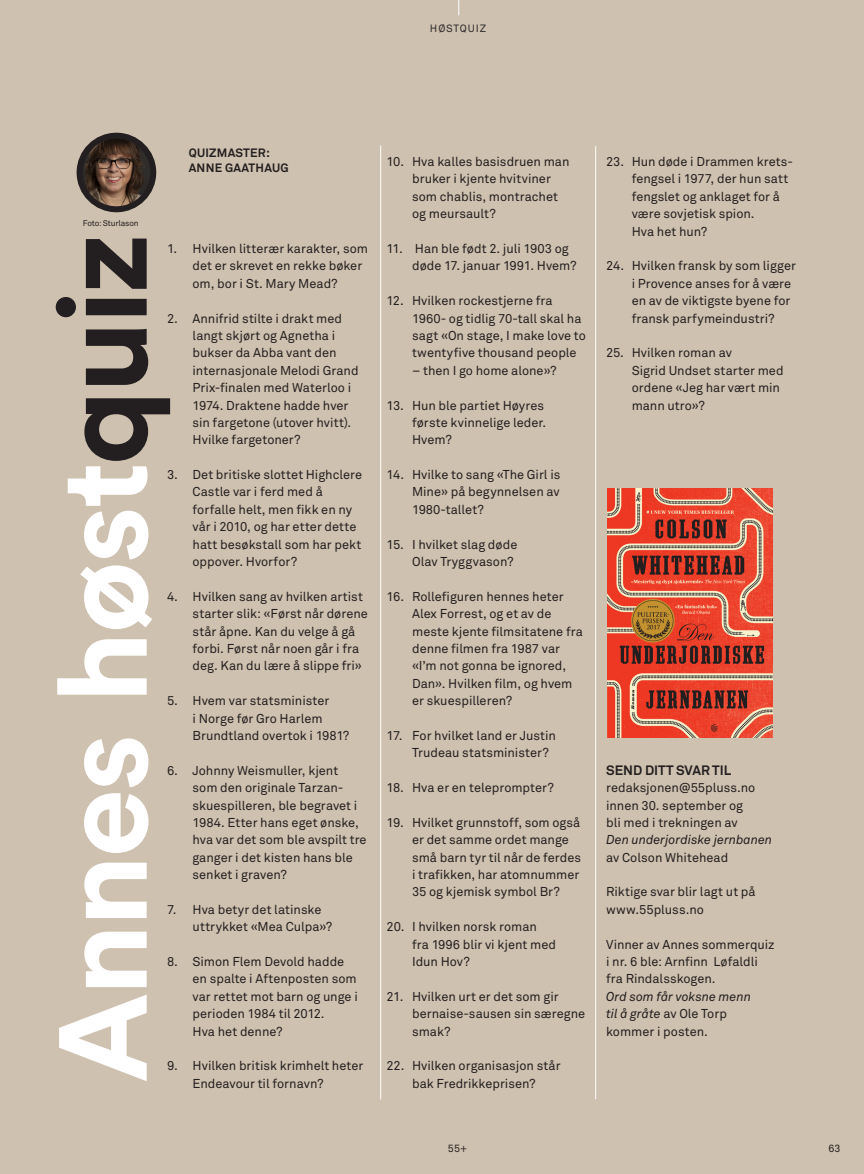
<style>
.page{position:relative;width:864px;height:1174px;background:#fff}
.page>*{position:absolute;margin:0;border:0;box-sizing:border-box;transform-origin:0 0}
.t1{font:700 123.45px "Circular Std";letter-spacing:-.02em;color:#fff}
.oppskrifter_beskrive{font:700 13.5px "Akkurat Std";color:#231f20}
.oppskrifter_beskrive-2{font:12.75px/17.4px "Akkurat Std";color:#231f20}
.forfatter{font:700 12px "Akkurat Std";letter-spacing:.02em;color:#231f20}
.side_vignett{font:10.5px "Akkurat Std";letter-spacing:.085em;color:#2e2b2c}
.kolomne{font:10.5px "Akkurat Std";color:#231f20}
.fakta_tekst{font:8.25px "Akkurat Std";letter-spacing:-.02em;color:#231f20}
.s1{color:#231f20}
.s2{font-style:italic}
</style>
<div class="page">
<div style="left:0;top:0;width:863px;height:1174px;background:#cfc1af"></div>
<svg style="left:458px;top:0;width:1px;height:15px"></svg>
<hr style="left:380px;top:145px;width:1px;height:954px;background:#fff">
<hr style="left:595px;top:146px;width:1px;height:953px;background:#fff">
<img style="left:607px;top:488px;width:165px;height:249px">
<img style="left:80px;top:136px;width:73px;height:73px;border-radius:37px">
<div style="left:77px;top:133px;width:79px;height:79px;border:6px solid #231f20;border-radius:50%"></div>
<p class="side_vignett" style="left:429px;top:22px;width:58px">HØSTQUIZ</p>
<p class="fakta_tekst" style="left:83px;top:218px;width:57px">Foto: Sturlason</p>
<p class="forfatter" style="left:189px;top:145px;width:83px">QUIZMASTER:</p>
<p class="forfatter" style="left:189px;top:160px;width:101px">ANNE GAATHAUG</p>
<p class="t1" style="left:23px;top:1082px;width:850px;rotate:-90deg">Annes høst<span class="s1">quiz</span></p>
<p class="oppskrifter_beskrive-2" style="left:192px;top:240px;width:177px;text-indent:-26px">1. Hvilken litterær karakter, som det er skrevet en rekke bøker om, bor i St. Mary Mead?</p>
<p class="oppskrifter_beskrive-2" style="left:192px;top:309px;width:167px;text-indent:-26px">2. Annifrid stilte i drakt med langt skjørt og Agnetha i bukser da Abba vant den internasjonale Melodi Grand<br>Prix-finalen med Waterloo i<br>1974. Draktene hadde hver sin fargetone (utover hvitt).<br>Hvilke fargetoner?</p>
<p class="oppskrifter_beskrive-2" style="left:192px;top:466px;width:171px;text-indent:-26px">3. Det britiske slottet Highclere<br>Castle var i ferd med å forfalle helt, men fikk en ny vår i 2010, og har etter dette hatt besøkstall som har pekt oppover. Hvorfor?</p>
<p class="oppskrifter_beskrive-2" style="left:192px;top:588px;width:177px;text-indent:-26px">4. Hvilken sang av hvilken artist starter slik: «Først når dørene står åpne. Kan du velge å gå forbi. Først når noen går i fra deg. Kan du lære å slippe fri»</p>
<p class="oppskrifter_beskrive-2" style="left:192px;top:692px;width:158px;text-indent:-26px">5. Hvem var statsminister<br>i Norge før Gro Harlem<br>Brundtland overtok i 1981?</p>
<p class="oppskrifter_beskrive-2" style="left:192px;top:761px;width:175px;text-indent:-26px">6. Johnny Weismuller, kjent<br>som den originale Tarzan&shy;skuespilleren, ble begravet i<br>1984. Etter hans eget ønske, hva var det som ble avspilt tre ganger i det kisten hans ble senket i graven?</p>
<p class="oppskrifter_beskrive-2" style="left:192px;top:900px;width:141px;text-indent:-26px">7. Hva betyr det latinske uttrykket «Mea Culpa»?</p>
<p class="oppskrifter_beskrive-2" style="left:192px;top:953px;width:167px;text-indent:-26px">8. Simon Flem Devold hadde en spalte i Aftenposten som var rettet mot barn og unge i perioden 1984 til 2012.<br>Hva het denne?</p>
<p class="oppskrifter_beskrive-2" style="left:192px;top:1057px;width:172px;text-indent:-26px">9. Hvilken britisk krimhelt heter<br>Endeavour til fornavn?</p>
<p class="oppskrifter_beskrive-2" style="left:412px;top:153px;width:159px;text-indent:-26px">10. Hva kalles basisdruen man bruker i kjente hvitviner som chablis, montrachet og meursault?</p>
<p class="oppskrifter_beskrive-2" style="left:412px;top:240px;width:166px;text-indent:-26px">11. Han ble født 2. juli 1903 og døde 17. januar 1991. Hvem?</p>
<p class="oppskrifter_beskrive-2" style="left:412px;top:292px;width:175px;text-indent:-26px">12. Hvilken rockestjerne fra<br>1960- og tidlig 70-tall skal ha sagt «On stage, I make love to twentyfive thousand people</p>
<p class="oppskrifter_beskrive-2" style="left:412px;top:362px;width:146px">– then I go home alone»?</p>
<p class="oppskrifter_beskrive-2" style="left:412px;top:396px;width:136px;text-indent:-26px">13. Hun ble partiet Høyres første kvinnelige leder.<br>Hvem?</p>
<p class="oppskrifter_beskrive-2" style="left:412px;top:466px;width:150px;text-align:justify;text-indent:-26px">14. Hvilke to sang «The Girl is Mine» på begynnelsen av 1980-tallet?</p>
<p class="oppskrifter_beskrive-2" style="left:412px;top:535px;width:107px;text-indent:-26px">15. I hvilket slag døde<br>Olav Tryggvason?</p>
<p class="oppskrifter_beskrive-2" style="left:412px;top:588px;width:172px;text-indent:-26px">16. Rollefiguren hennes heter<br>Alex Forrest, og et av de meste kjente filmsitatene fra denne filmen fra 1987 var «I’m not gonna be ignored,<br>Dan». Hvilken film, og hvem er skuespilleren?</p>
<p class="oppskrifter_beskrive-2" style="left:412px;top:727px;width:145px;text-indent:-26px">17. For hvilket land er Justin<br>Trudeau statsminister?</p>
<p class="oppskrifter_beskrive-2" style="left:386px;top:779px;width:169px">18. Hva er en teleprompter?</p>
<p class="oppskrifter_beskrive-2" style="left:412px;top:814px;width:170px;text-indent:-26px">19. Hvilket grunnstoff, som også er det samme ordet mange små barn tyr til når de ferdes i trafikken, har atomnummer<br>35 og kjemisk symbol Br?</p>
<p class="oppskrifter_beskrive-2" style="left:412px;top:918px;width:145px;text-indent:-26px">20. I hvilken norsk roman fra 1996 blir vi kjent med<br>Idun Hov?</p>
<p class="oppskrifter_beskrive-2" style="left:412px;top:987px;width:174px;text-indent:-26px">21. Hvilken urt er det som gir bernaise-sausen sin særegne smak?</p>
<p class="oppskrifter_beskrive-2" style="left:386px;top:1057px;width:175px;text-align:center">22. Hvilken organisasjon står bak Fredrikkeprisen?</p>
<p class="oppskrifter_beskrive-2" style="left:631px;top:153px;width:163px;text-indent:-26px">23. Hun døde i Drammen krets&shy;fengsel i 1977, der hun satt fengslet og anklaget for å være sovjetisk spion.<br>Hva het hun?</p>
<p class="oppskrifter_beskrive-2" style="left:631px;top:257px;width:166px;text-indent:-26px">24. Hvilken fransk by som ligger i Provence anses for å være en av de viktigste byene for fransk parfymeindustri?</p>
<p class="oppskrifter_beskrive-2" style="left:631px;top:344px;width:153px;text-indent:-26px">25. Hvilken roman av<br>Sigrid Undset starter med ordene «Jeg har vært min mann utro»?</p>
<p class="oppskrifter_beskrive" style="left:606px;top:761px;width:127px">SEND DITT SVAR TIL</p>
<p class="oppskrifter_beskrive-2" style="left:606px;top:779px;width:168px">redaksjonen@55pluss.no innen 30. september og<br>bli med i trekningen av<br><span class="s2">Den underjordiske jernbanen </span>av Colson Whitehead</p>
<p class="oppskrifter_beskrive-2" style="left:606px;top:883px;width:151px">Riktige svar blir lagt ut på www.55pluss.no</p>
<p class="oppskrifter_beskrive-2" style="left:606px;top:935px;width:170px">Vinner av Annes sommerquiz i nr. 6 ble: Arnfinn Løfaldli fra Rindalsskogen.<br><span class="s2">Ord som får voksne menn<br>til å gråte</span> av Ole Torp kommer i posten.</p>
<p class="kolomne" style="left:448px;top:1142px;width:21px">55+</p>
<p class="kolomne" style="left:828px;top:1142px;width:14px">63</p>
</div>
